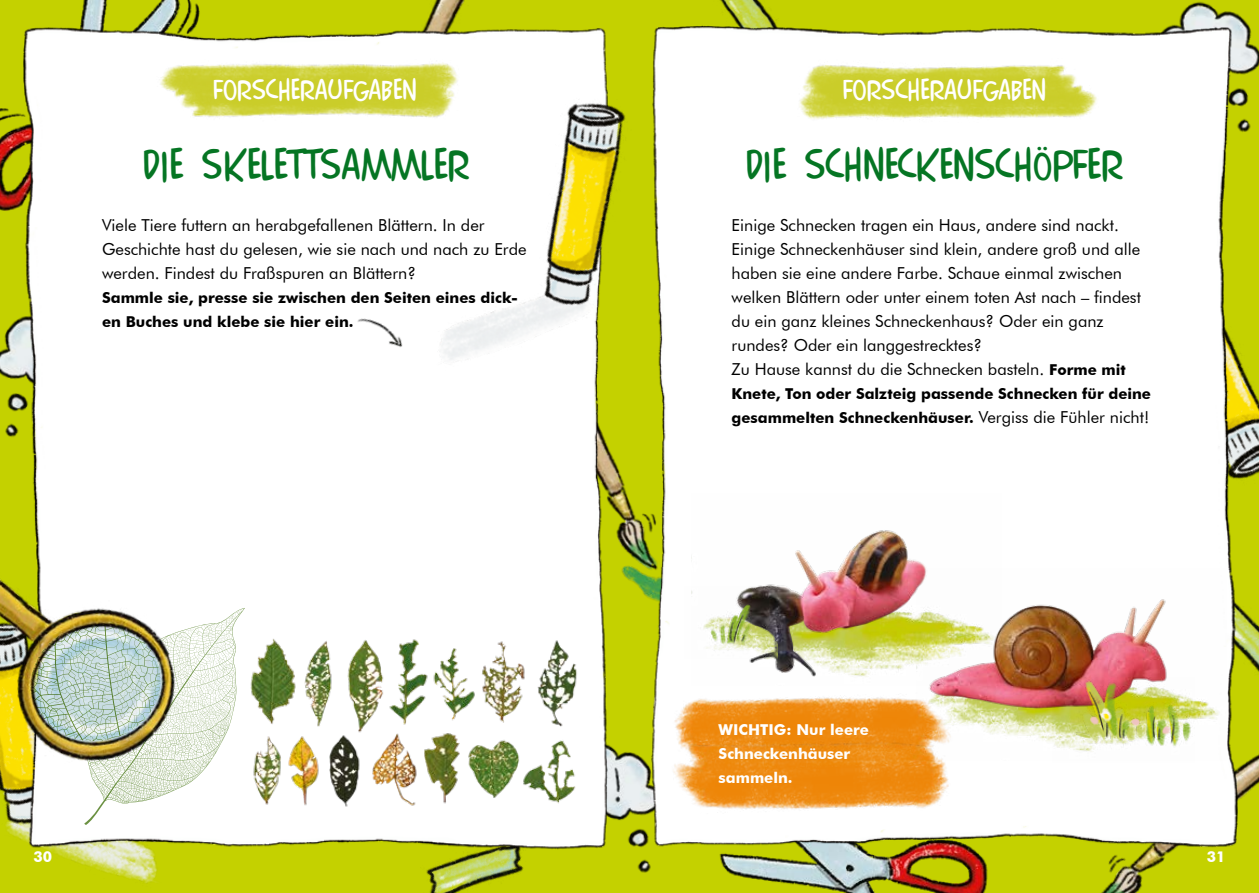
<style>
.page{position:relative;width:1259px;height:893px;background:#fff}
.page>*{position:absolute;margin:0;border:0;box-sizing:border-box;transform-origin:0 0}
.t1{font:45px "Comics Car Toon";color:#057523}
.t2{font:30px "Comics Car Toon";color:#fff}
.t3{font:16.5px/24px "Futura BT";color:#000}
.t4{font:700 15px/24px "Futura BT";color:#000}
.t5{font:700 15px/24px "Futura BT";color:#fff}
.s1{font-weight:700;font-size:15px}
.s2{font-weight:400;font-size:16.5px}
</style>
<div class="page">
<img style="left:0;top:0;width:10px;height:242px">
<img style="left:0;top:242px;width:10px;height:235px">
<img style="left:422px;top:881px;width:186px;height:12px">
<img style="left:1250px;top:195px;width:9px;height:511px">
<div style="left:0;top:841px;width:295px;height:52px;background:#c4d100"></div>
<img style="left:1250px;top:0;width:9px;height:195px">
<img style="left:608px;top:0;width:642px;height:893px">
<img style="left:10px;top:0;width:642px;height:881px">
<img style="left:142px;top:54px;width:157px;height:69px">
<img style="left:900px;top:58px;width:213px;height:65px">
<img style="left:245px;top:633px;width:342px;height:178px">
<img style="left:0;top:477px;width:242px;height:364px">
<img style="left:26px;top:608px;width:219px;height:217px">
<img style="left:974px;top:569px;width:252px;height:191px">
<img style="left:691px;top:494px;width:310px;height:183px">
<img style="left:974px;top:558px;width:237px;height:190px">
<img style="left:702px;top:497px;width:272px;height:180px">
<img style="left:1052px;top:678px;width:142px;height:85px">
<img style="left:685px;top:586px;width:92px;height:73px">
<img style="left:299px;top:0;width:601px;height:486px">
<img style="left:316px;top:292px;width:104px;height:68px">
<img style="left:662px;top:677px;width:312px;height:122px">
<img style="left:649px;top:707px;width:311px;height:121px">
<h2 class="t2" style="left:213px;top:75px;width:205px">FORSCHERAUFGABEN</h2>
<h2 class="t2" style="left:842px;top:75px;width:205px">FORSCHERAUFGABEN</h2>
<h1 class="t1" style="left:143px;top:142px;width:328px">DIE SKELETTSAMMLER</h1>
<h1 class="t1" style="left:746px;top:142px;width:379px">DIE SCHNECKENSCHÖPFER</h1>
<p class="t3" style="left:102px;top:213px;width:426px">Viele Tiere futtern an herabgefallenen Blättern. In der<br>Geschichte hast du gelesen, wie sie nach und nach zu Erde werden. Findest du Fraßspuren an Blättern?</p>
<p class="t4" style="left:102px;top:285px;width:417px">Sammle sie, presse sie zwischen den Seiten eines dick&shy;en Buches und klebe sie hier ein.</p>
<p class="t3" style="left:731px;top:213px;width:411px">Einige Schnecken tragen ein Haus, andere sind nackt.<br>Einige Schneckenhäuser sind klein, andere groß und alle haben sie eine andere Farbe. Schaue einmal zwischen welken Blättern oder unter einem toten Ast nach – findest du ein ganz kleines Schneckenhaus? Oder ein ganz rundes? Oder ein langgestrecktes?<br>Zu Hause kannst du die Schnecken basteln. <span class="s1">Forme mit</span></p>
<p class="t4" style="left:731px;top:381px;width:421px">Knete, Ton oder Salzteig passende Schnecken für deine gesammelten Schneckenhäuser. <span class="s2">Vergiss die Fühler nicht!</span></p>
<p class="t5" style="left:718px;top:717px;width:152px">WICHTIG: Nur leere<br>Schneckenhäuser sammeln.</p>
<p class="t5" style="left:34px;top:844px;width:20px">30</p>
<p class="t5" style="left:1206px;top:844px;width:20px">31</p>
</div>
